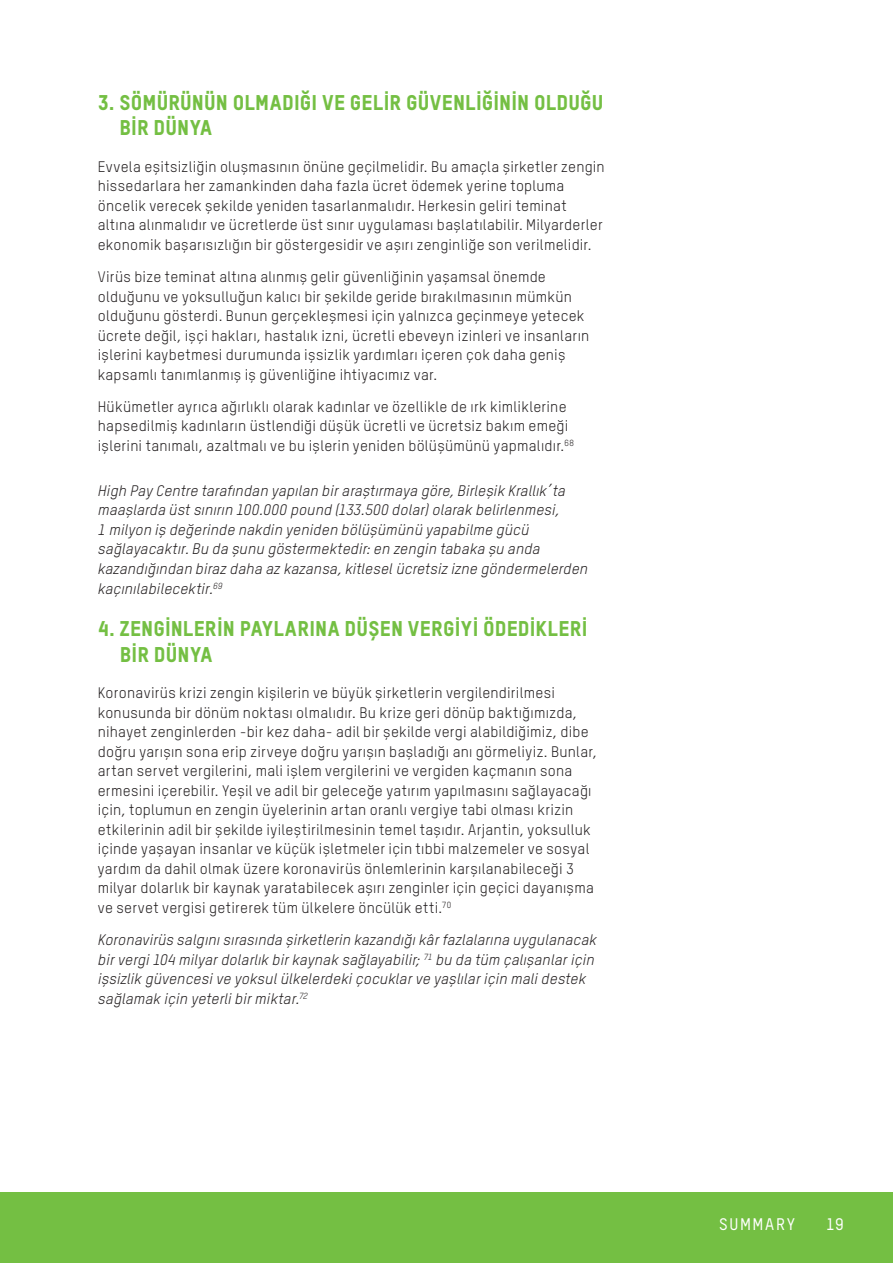
<style>
.page{position:relative;width:893px;height:1263px;background:#fff}
.page>*{position:absolute;margin:0;border:0;box-sizing:border-box;transform-origin:0 0}
.Body_copy{font:21px/25.5px "Oxfam TSTARPRO Headline";letter-spacing:.005em;color:#74bf43}
.t1{font:500 16.5px "Oxfam TSTARPRO";letter-spacing:.095em;color:#fff}
.Body_copy-2{font:15px/19.5px "Oxfam TSTARPRO";letter-spacing:.015em;color:#231f20}
.Body_copy-3{font:italic 15px/19.5px "Oxfam TSTARPRO";letter-spacing:.01em;color:#231f20}
</style>
<div class="page">
<div style="left:0;top:1192px;width:893px;height:71px;background:#74bf43"></div>
<p class="Body_copy" style="left:119px;top:89px;width:485px;text-indent:-22px">3. SÖMÜRÜNÜN OLMADIĞI VE GELİR GÜVENLİĞİNİN OLDUĞU<br>BİR DÜNYA</p>
<p class="Body_copy-2" style="left:98px;top:157px;width:508px">Evvela eşitsizliğin oluşmasının önüne geçilmelidir. Bu amaçla şirketler zengin hissedarlara her zamankinden daha fazla ücret ödemek yerine topluma öncelik verecek şekilde yeniden tasarlanmalıdır. Herkesin geliri teminat altına alınmalıdır ve ücretlerde üst sınır uygulaması başlatılabilir. Milyarderler ekonomik başarısızlığın bir göstergesidir ve aşırı zenginliğe son verilmelidir.</p>
<p class="Body_copy-2" style="left:98px;top:267px;width:493px">Virüs bize teminat altına alınmış gelir güvenliğinin yaşamsal önemde olduğunu ve yoksulluğun kalıcı bir şekilde geride bırakılmasının mümkün olduğunu gösterdi. Bunun gerçekleşmesi için yalnızca geçinmeye yetecek ücrete değil, işçi hakları, hastalık izni, ücretli ebeveyn izinleri ve insanların işlerini kaybetmesi durumunda işsizlik yardımları içeren çok daha geniş kapsamlı tanımlanmış iş güvenliğine ihtiyacımız var.</p>
<p class="Body_copy-2" style="left:98px;top:397px;width:478px">Hükümetler ayrıca ağırlıklı olarak kadınlar ve özellikle de ırk kimliklerine hapsedilmiş kadınların üstlendiği düşük ücretli ve ücretsiz bakım emeği işlerini tanımalı, azaltmalı ve bu işlerin yeniden bölüşümünü yapmalıdır.<sup>68</sup></p>
<p class="Body_copy-3" style="left:98px;top:481px;width:491px">High Pay Centre tarafından yapılan bir araştırmaya göre, Birleşik Krallık’ta maaşlarda üst sınırın 100.000 pound (133.500 dolar) olarak belirlenmesi,<br>1 milyon iş değerinde nakdin yeniden bölüşümünü yapabilme gücü sağlayacaktır. Bu da şunu göstermektedir: en zengin tabaka şu anda kazandığından biraz daha az kazansa, kitlesel ücretsiz izne göndermelerden kaçınılabilecektir.<sup>69</sup></p>
<p class="Body_copy" style="left:120px;top:615px;width:469px;text-indent:-22px">4. ZENGİNLERİN PAYLARINA DÜŞEN VERGİYİ ÖDEDİKLERİ<br>BİR DÜNYA</p>
<p class="Body_copy-2" style="left:98px;top:683px;width:501px">Koronavirüs krizi zengin kişilerin ve büyük şirketlerin vergilendirilmesi konusunda bir dönüm noktası olmalıdır. Bu krize geri dönüp baktığımızda, nihayet zenginlerden -bir kez daha- adil bir şekilde vergi alabildiğimiz, dibe doğru yarışın sona erip zirveye doğru yarışın başladığı anı görmeliyiz. Bunlar, artan servet vergilerini, mali işlem vergilerini ve vergiden kaçmanın sona ermesini içerebilir. Yeşil ve adil bir geleceğe yatırım yapılmasını sağlayacağı için, toplumun en zengin üyelerinin artan oranlı vergiye tabi olması krizin etkilerinin adil bir şekilde iyileştirilmesinin temel taşıdır. Arjantin, yoksulluk içinde yaşayan insanlar ve küçük işletmeler için tıbbi malzemeler ve sosyal yardım da dahil olmak üzere koronavirüs önlemlerinin karşılanabileceği 3 milyar dolarlık bir kaynak yaratabilecek aşırı zenginler için geçici dayanışma ve servet vergisi getirerek tüm ülkelere öncülük etti.<sup>70</sup></p>
<p class="Body_copy-3" style="left:98px;top:930px;width:500px">Koronavirüs salgını sırasında şirketlerin kazandığı kâr fazlalarına uygulanacak bir vergi 104 milyar dolarlık bir kaynak sağlayabilir; <sup>71</sup> bu da tüm çalışanlar için işsizlik güvencesi ve yoksul ülkelerdeki çocuklar ve yaşlılar için mali destek sağlamak için yeterli bir miktar.<sup>72</sup></p>
<p class="t1" style="left:719px;top:1214px;width:78px">SUMMARY</p>
<p class="t1" style="left:826px;top:1214px;width:19px">19</p>
</div>
